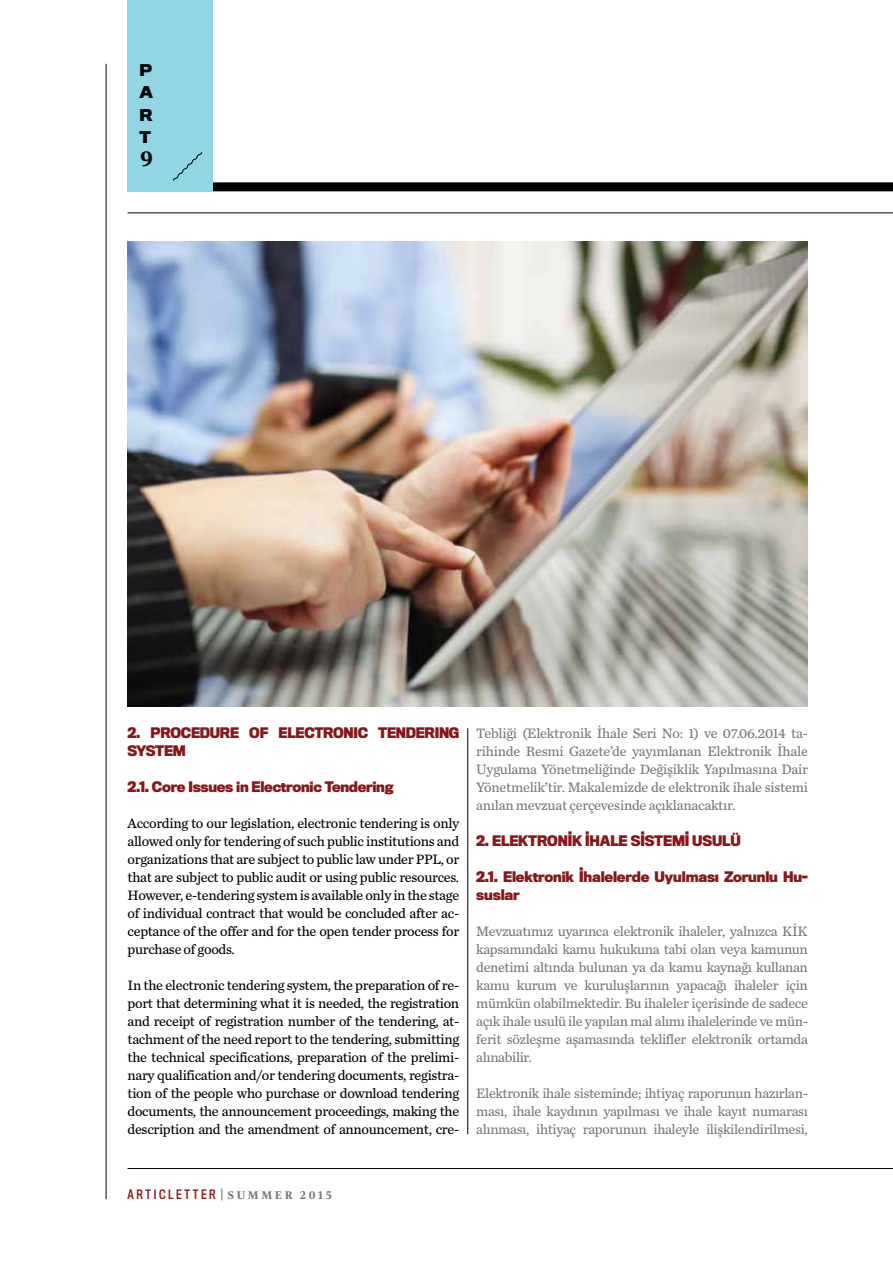
<style>
.page{position:relative;width:893px;height:1263px;background:#fff}
.page>*{position:absolute;margin:0;border:0;box-sizing:border-box;transform-origin:0 0}
.t1{font:900 22.5px "Whitman Display";color:#000}
.t2{font:700 15px/22.5px "Titling Gothic FB Normal";color:#000;text-align:justify}
.t3{font:14.25px/18px "Chronicle Text G3";letter-spacing:-.02em;color:#000;text-align:justify}
.t4{font:14.25px/18px "Chronicle Text G3";letter-spacing:-.025em;color:#77787b;text-align:justify}
.t5{font:700 13.5px/18px "Titling Gothic FB Narrow";letter-spacing:-.02em;color:#87171a}
.t6{font:12px "Titling Gothic FB Cond Standard";letter-spacing:.215em;color:#87171a}
.s1{color:#77787b}
.s2{font-family:"Whitman Display";font-weight:900;color:#77787b}
</style>
<div class="page">
<div style="left:186px;top:182px;width:707px;height:9px;background:#000"></div>
<hr style="left:106px;top:64px;width:1px;height:1135px;background:#000">
<hr style="left:128px;top:213px;width:765px;height:1px;background:#000">
<div style="left:128px;top:0;width:85px;height:191px;background:#92d6e3"></div>
<hr style="left:128px;top:1168px;width:765px;height:1px;background:#000">
<svg style="left:173px;top:152px;width:29px;height:29px"></svg>
<hr style="left:467px;top:728px;width:1px;height:406px;background:#000">
<img style="left:128px;top:242px;width:680px;height:465px">
<p class="t2" style="left:139px;top:58px;width:15px">P A R T</p>
<h1 class="t1" style="left:141px;top:145px;width:14px">9</h1>
<p class="t5" style="left:128px;top:723px;width:103px">2. PROCEDURE</p>
<p class="t5" style="left:249px;top:723px;width:39px">OF ELE</p>
<p class="t5" style="left:304px;top:723px;width:85px">CTRONIC TEN</p>
<p class="t5" style="left:406px;top:723px;width:55px">DERING</p>
<p class="t5" style="left:128px;top:741px;width:39px">SYSTEM</p>
<p class="t5" style="left:128px;top:777px;width:267px">2.1. Core Issues in Electronic Tendering</p>
<p class="t3" style="left:128px;top:813px;width:333px">According to our legislation, electronic tendering is only allowed only for tendering of such public institutions and organizations that are subject to public law under PPL, or that are subject to public audit or using public resources.<br>However, e-tendering system is available only in the stage of individual contract that would be concluded after ac&shy;ceptance of the offer and for the open tender process for purchase of goods.</p>
<p class="t3" style="left:128px;top:975px;width:333px">In the electronic tendering system, the preparation of re&shy;port that determining what it is needed, the registration and receipt of registration number of the tendering, at&shy;tachment of the need report to the tendering, submitting the technical specifications, preparation of the prelimi&shy;nary qualification and/or tendering documents, registra&shy;tion of the people who purchase or download tendering documents, the announcement proceedings, making the description and the amendment of announcement, cre-</p>
<p class="t4" style="left:476px;top:723px;width:333px">Tebliği (Elektronik İhale Seri No: 1) ve 07.06.2014 ta&shy;rihinde Resmi Gazete’de yayımlanan Elektronik İhale Uygulama Yönetmeliğinde Değişiklik Yapılmasına Dair Yönetmelik’tir. Makalemizde de elektronik ihale sistemi anılan mevzuat çerçevesinde açıklanacaktır.</p>
<p class="t5" style="left:476px;top:831px;width:26px">2. ELE</p>
<p class="t5" style="left:518px;top:831px;width:146px">KTRONİ K İHALE SİSTEMİ</p>
<p class="t5" style="left:692px;top:831px;width:50px">USULÜ</p>
<p class="t5" style="left:476px;top:867px;width:333px">2.1. Elektronik İhalelerde Uyulması Zorunlu Hu&shy;suslar</p>
<p class="t4" style="left:476px;top:921px;width:333px">Mevzuatımız uyarınca elektronik ihaleler, yalnızca KİK kapsamındaki kamu hukukuna tabi olan veya kamunun denetimi altında bulunan ya da kamu kaynağı kullanan kamu kurum ve kuruluşlarının yapacağı ihaleler için mümkün olabilmektedir. Bu ihaleler içerisinde de sadece açık ihale usulü ile yapılan mal alımı ihalelerinde ve mün&shy;ferit sözleşme aşamasında teklifler elektronik ortamda alınabilir.</p>
<p class="t4" style="left:476px;top:1083px;width:333px">Elektronik ihale sisteminde; ihtiyaç raporunun hazırlan&shy;ması, ihale kaydının yapılması ve ihale kayıt numarası alınması, ihtiyaç raporunun ihaleyle ilişkilendirilmesi,</p>
<p class="t6" style="left:128px;top:1187px;width:206px">ARTICLETTER <span class="s1">|</span> <span class="s2">SUMMER 2015</span></p>
</div>
